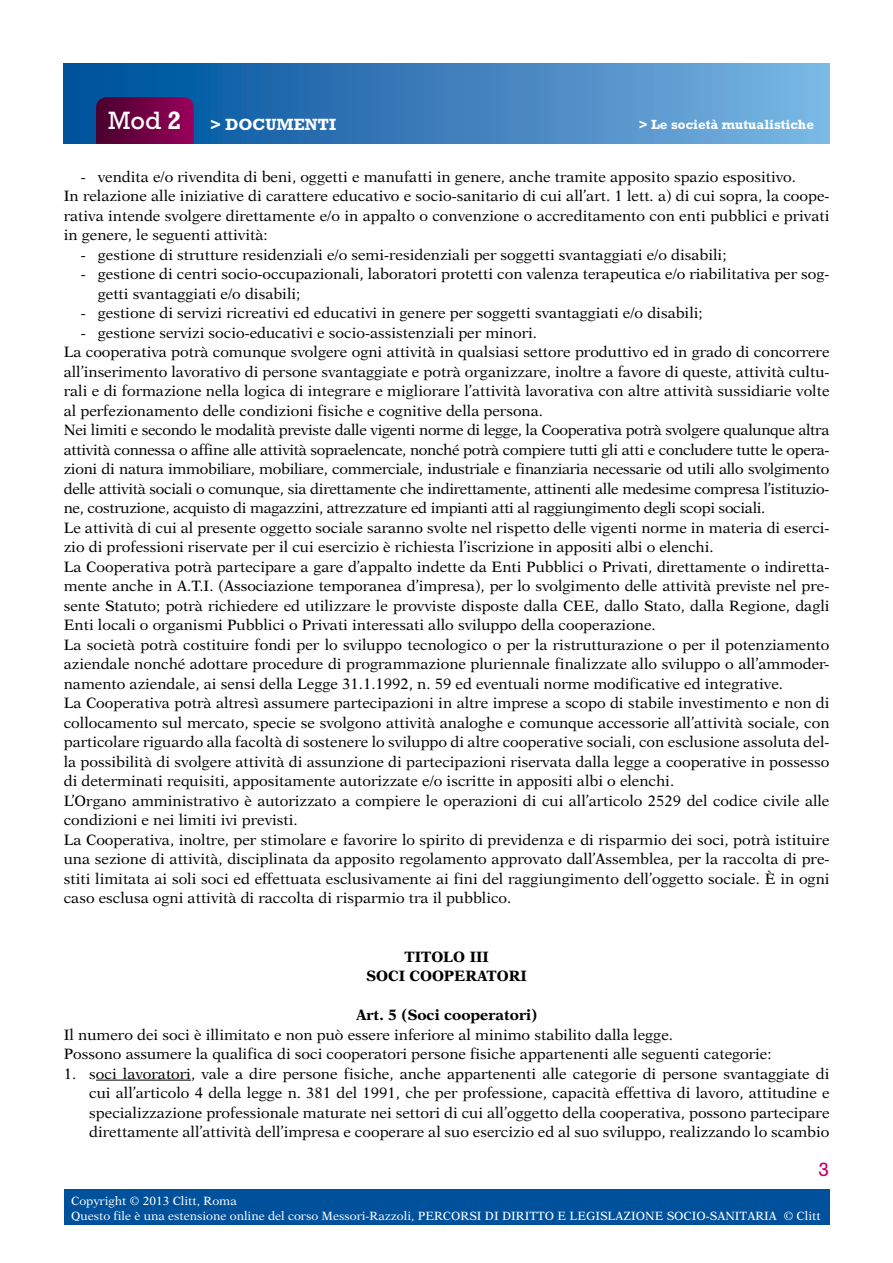
<style>
.page{position:relative;width:893px;height:1263px;background:#fff}
.page>*{position:absolute;margin:0;border:0;box-sizing:border-box;transform-origin:0 0}
.t1{font:19.5px "Rockwell Std";color:#c30074}
.t2{font:700 16.5px "Rockwell Std";color:#fff}
.t3{font:15px/19.5px "New Aster LT Std";color:#000}
.t4{font:700 15px/19.5px "New Aster LT Std";color:#000;text-align:center}
.t5{font:700 13.5px "Rockwell Std";color:#fff}
.t6{font:12px/15px "New Aster LT Std";color:#fff}
.s1{font-weight:400;font-size:25.5px}
.s2{font-size:25.5px}
</style>
<div class="page">
<div style="left:64px;top:1189px;width:765px;height:36px;background:#00519c"></div>
<div style="left:64px;top:63px;width:765px;height:81px;background:linear-gradient(to right,#004c99,#7eb4e2)"></div>
<svg style="left:96px;top:97px;width:98px;height:47px;background:#6e0145"></svg>
<hr style="left:96px;top:1080px;width:95px;height:1px;background:#000">
<p class="t2" style="left:108px;top:114px;width:229px"><span class="s1">Mod</span> <span class="s2">2</span> &gt; DOCUMENTI</p>
<p class="t5" style="left:639px;top:116px;width:177px">&gt; Le società mutualistiche</p>
<p class="t3" style="left:64px;top:167px;width:767px;text-indent:17px">- vendita e/o rivendita di beni, oggetti e manufatti in genere, anche tramite apposito spazio espositivo.<br>In relazione alle iniziative di carattere educativo e socio-sanitario di cui all’art. 1 lett. a) di cui sopra, la coope&shy;rativa intende svolgere direttamente e/o in appalto o convenzione o accreditamento con enti pubblici e privati in genere, le seguenti attività:</p>
<p class="t3" style="left:81px;top:245px;width:647px">- gestione di strutture residenziali e/o semi-residenziali per soggetti svantaggiati e/o disabili;</p>
<p class="t3" style="left:98px;top:264px;width:733px;text-indent:-17px">- gestione di centri socio-occupazionali, laboratori protetti con valenza terapeutica e/o riabilitativa per sog&shy;getti svantaggiati e/o disabili;</p>
<p class="t3" style="left:81px;top:303px;width:623px">- gestione di servizi ricreativi ed educativi in genere per soggetti svantaggiati e/o disabili;</p>
<p class="t3" style="left:64px;top:323px;width:767px;text-indent:17px">- gestione servizi socio-educativi e socio-assistenziali per minori.<br>La cooperativa potrà comunque svolgere ogni attività in qualsiasi settore produttivo ed in grado di concorrere all’inserimento lavorativo di persone svantaggiate e potrà organizzare, inoltre a favore di queste, attività cultu&shy;rali e di formazione nella logica di integrare e migliorare l’attività lavorativa con altre attività sussidiarie volte al perfezionamento delle condizioni fisiche e cognitive della persona.<br>Nei limiti e secondo le modalità previste dalle vigenti norme di legge, la Cooperativa potrà svolgere qualunque altra attività connessa o affine alle attività sopraelencate, nonché potrà compiere tutti gli atti e concludere tutte le opera&shy;zioni di natura immobiliare, mobiliare, commerciale, industriale e finanziaria necessarie od utili allo svolgimento delle attività sociali o comunque, sia direttamente che indirettamente, attinenti alle medesime compresa l’istituzio&shy;ne, costruzione, acquisto di magazzini, attrezzature ed impianti atti al raggiungimento degli scopi sociali.<br>Le attività di cui al presente oggetto sociale saranno svolte nel rispetto delle vigenti norme in materia di eserci&shy;zio di professioni riservate per il cui esercizio è richiesta l’iscrizione in appositi albi o elenchi.<br>La Cooperativa potrà partecipare a gare d’appalto indette da Enti Pubblici o Privati, direttamente o indiretta&shy;mente anche in A.T.I. (Associazione temporanea d’impresa), per lo svolgimento delle attività previste nel pre&shy;sente Statuto; potrà richiedere ed utilizzare le provviste disposte dalla CEE, dallo Stato, dalla Regione, dagli Enti locali o organismi Pubblici o Privati interessati allo sviluppo della cooperazione.<br>La società potrà costituire fondi per lo sviluppo tecnologico o per la ristrutturazione o per il potenziamento aziendale nonché adottare procedure di programmazione pluriennale finalizzate allo sviluppo o all’ammoder&shy;namento aziendale, ai sensi della Legge 31.1.1992, n. 59 ed eventuali norme modificative ed integrative.<br>La Cooperativa potrà altresì assumere partecipazioni in altre imprese a scopo di stabile investimento e non di collocamento sul mercato, specie se svolgono attività analoghe e comunque accessorie all’attività sociale, con particolare riguardo alla facoltà di sostenere lo sviluppo di altre cooperative sociali, con esclusione assoluta del&shy;la possibilità di svolgere attività di assunzione di partecipazioni riservata dalla legge a cooperative in possesso di determinati requisiti, appositamente autorizzate e/o iscritte in appositi albi o elenchi.<br>L’Organo amministrativo è autorizzato a compiere le operazioni di cui all’articolo 2529 del codice civile alle condizioni e nei limiti ivi previsti.<br>La Cooperativa, inoltre, per stimolare e favorire lo spirito di previdenza e di risparmio dei soci, potrà istituire una sezione di attività, disciplinata da apposito regolamento approvato dall’Assemblea, per la raccolta di pre&shy;stiti limitata ai soli soci ed effettuata esclusivamente ai fini del raggiungimento dell’oggetto sociale. È in ogni caso esclusa ogni attività di raccolta di risparmio tra il pubblico.</p>
<p class="t4" style="left:366px;top:947px;width:162px">TITOLO III<br>SOCI COOPERATORI</p>
<p class="t4" style="left:356px;top:1005px;width:183px">Art. 5 (Soci cooperatori)</p>
<p class="t3" style="left:64px;top:1025px;width:709px">Il numero dei soci è illimitato e non può essere inferiore al minimo stabilito dalla legge.<br>Possono assumere la qualifica di soci cooperatori persone fisiche appartenenti alle seguenti categorie:</p>
<p class="t3" style="left:89px;top:1064px;width:742px;text-align:justify;text-indent:-26px">1. soci lavoratori, vale a dire persone fisiche, anche appartenenti alle categorie di persone svantaggiate di cui all’articolo 4 della legge n. 381 del 1991, che per professione, capacità effettiva di lavoro, attitudine e specializzazione professionale maturate nei settori di cui all’oggetto della cooperativa, possono partecipare direttamente all’attività dell’impresa e cooperare al suo esercizio ed al suo sviluppo, realizzando lo scambio</p>
<h1 class="t1" style="left:819px;top:1158px;width:12px">3</h1>
<p class="t6" style="left:71px;top:1193px;width:751px">Copyright © 2013 Clitt, Roma<br>Questo file è una estensione online del corso Messori-Razzoli, PERCORSI DI DIRITTO E LEGISLAZIONE SOCIO-SANITARIA © Clitt</p>
</div>
